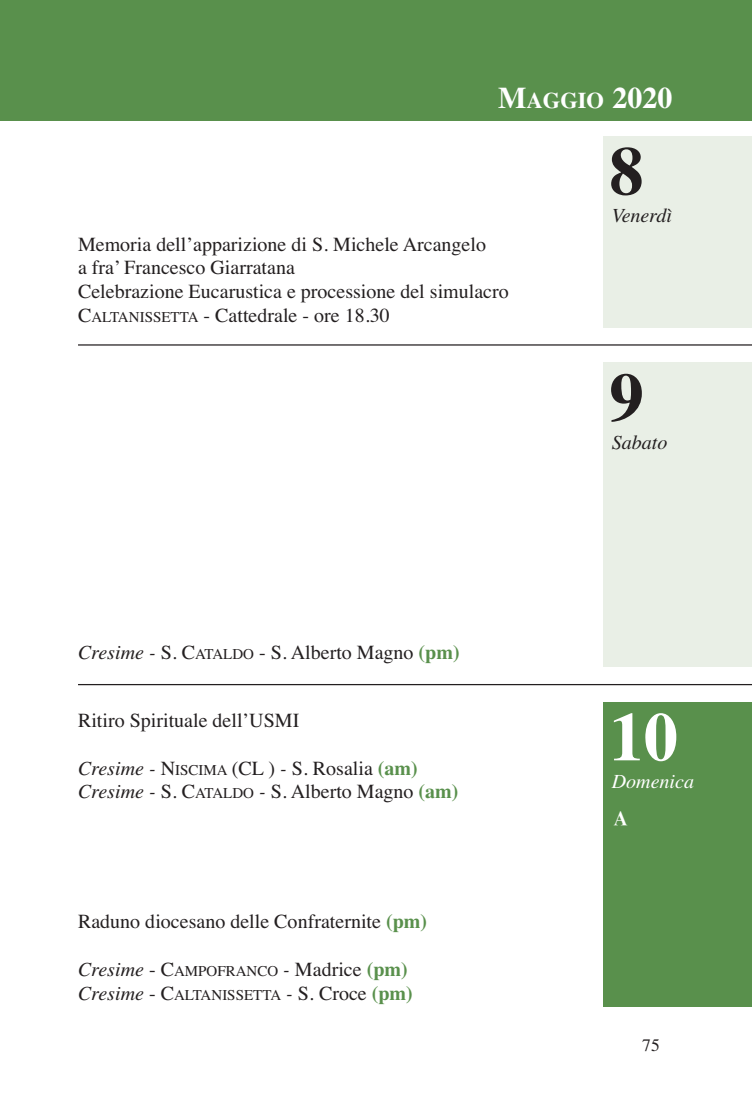
<style>
.page{position:relative;width:752px;height:1106px;background:#fff}
.page>*{position:absolute;margin:0;border:0;box-sizing:border-box;transform-origin:0 0}
.t1{font:700 68.5px "Times";color:#231f20}
.t2{font:700 68.5px "Times";color:#fff}
.t3{font:700 30px "Times";color:#fff}
.t4{font:20px/23.8px "Times";color:#231f20}
.t5{font:italic 20px "Times";color:#231f20}
.t6{font:italic 20px "Times";color:#fff}
.t7{font:17.5px "Times";color:#231f20}
.t8{font:15px/23.8px "Times";color:#231f20}
.s1{font-size:22.5px}
.s2{font-size:15px}
.s3{font-style:italic}
.s4{font-weight:700;color:#59904c}
.s5{font-style:italic;font-size:20px}
.s6{font-size:20px}
.s7{font-weight:700;font-size:20px;color:#59904c}
</style>
<div class="page">
<div style="left:21px;top:0;width:730px;height:120px;background:#59904c"></div>
<div style="left:602px;top:136px;width:149px;height:191px;background:#e9efe6"></div>
<hr style="left:78px;top:344px;width:673px;height:1px;background:#231f20">
<div style="left:602px;top:362px;width:149px;height:305px;background:#e9efe6"></div>
<hr style="left:78px;top:684px;width:673px;height:1px;background:#231f20">
<div style="left:602px;top:702px;width:149px;height:304px;background:#59904c"></div>
<div style="left:0;top:0;width:21px;height:120px;background:#59904c"></div>
<h2 class="t3" style="left:498px;top:80px;width:176px">M<span class="s1">AGGIO</span> 2020</h2>
<h1 class="t1" style="left:609px;top:131px;width:36px">8</h1>
<p class="t5" style="left:611px;top:204px;width:62px">Venerdì</p>
<p class="t4" style="left:78px;top:232px;width:432px">Memoria dell’apparizione di S. Michele Arcangelo<br>a fra’ Francesco Giarratana<br>Celebrazione Eucarustica e processione del simulacro C<span class="s2">ALTANISSETTA</span> - Cattedrale - ore 18.30</p>
<p class="t4" style="left:78px;top:639px;width:383px"><span class="s3">Cresime -</span> S. C<span class="s2">ATALDO</span> - S. Alberto Magno <span class="s4">(pm)</span></p>
<p class="t4" style="left:78px;top:708px;width:223px">Ritiro Spirituale dell’USMI</p>
<p class="t4" style="left:78px;top:756px;width:382px"><span class="s3">Cresime -</span> N<span class="s2">ISCIMA</span> (CL ) <span class="s3">-</span> S. Rosalia <span class="s4">(am)<br></span><span class="s3">Cresime -</span> S. C<span class="s2">ATALDO</span> <span class="s3">-</span> S. Alberto Magno <span class="s4">(am)</span></p>
<p class="t4" style="left:78px;top:909px;width:350px">Raduno diocesano delle Confraternite <span class="s4">(pm)</span></p>
<p class="t8" style="left:78px;top:958px;width:336px"><span class="s5">Cresime</span> <span class="s6">- C</span>AMPOFRANCO <span class="s5">-</span> <span class="s6">Madrice</span> <span class="s7">(pm)<br></span><span class="s5">Cresime</span> <span class="s6">- C</span>ALTANISSETTA <span class="s5">-</span> <span class="s6">S. Croce</span> <span class="s7">(pm)</span></p>
<h1 class="t1" style="left:609px;top:357px;width:36px">9</h1>
<p class="t5" style="left:611px;top:430px;width:57px">Sabato</p>
<h1 class="t2" style="left:609px;top:696px;width:70px">10</h1>
<p class="t6" style="left:611px;top:769px;width:84px">Domenica</p>
<p class="t7" style="left:642px;top:1034px;width:19px">75</p>
</div>
